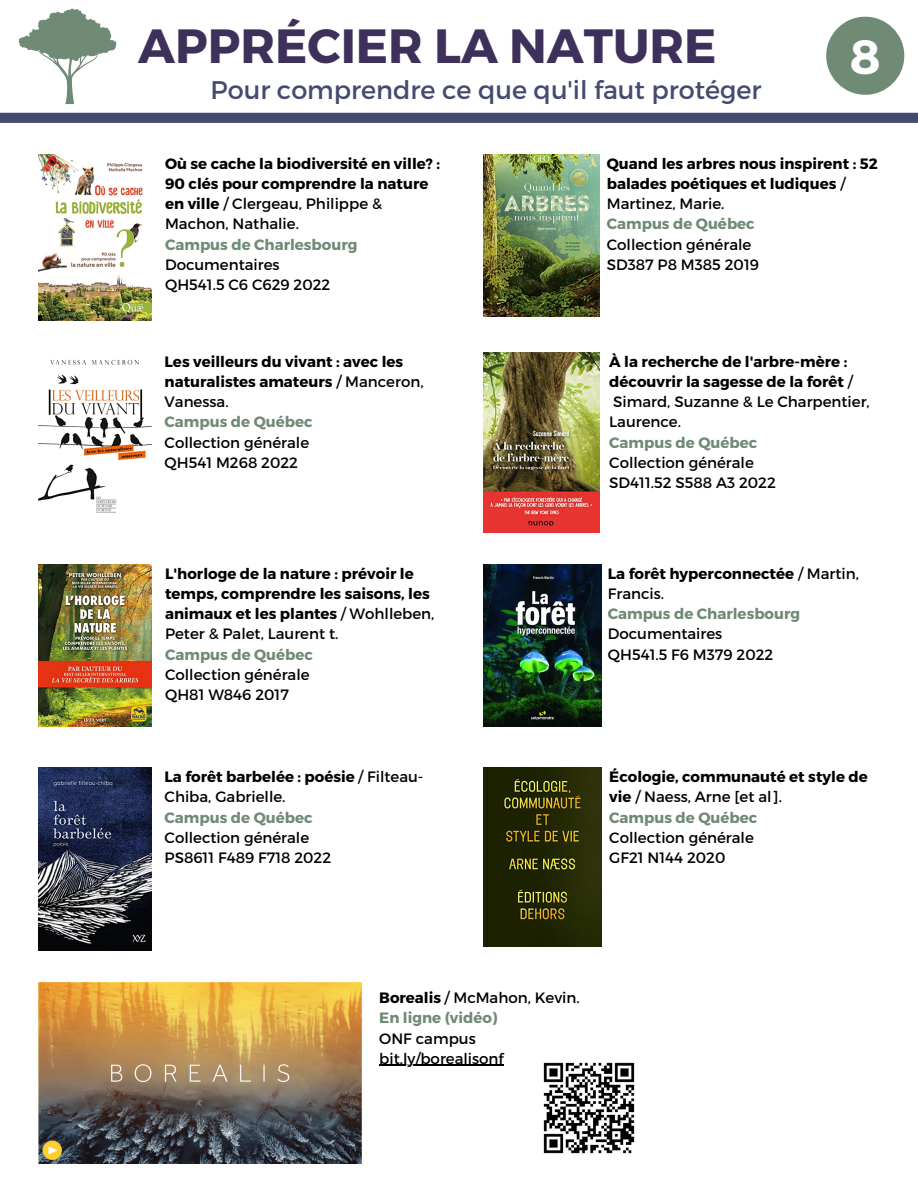
<style>
.page{position:relative;width:918px;height:1188px;background:#fff}
.page>*{position:absolute;margin:0;border:0;box-sizing:border-box;transform-origin:0 0}
.t1{font:700 48px "Montserrat";color:#3d315b}
.t2{font:700 48px "Montserrat";color:#fff}
.t3{font:25.5px "Montserrat";color:#444b6e}
.t4{font:700 15px/20.2px "Montserrat";color:#000}
.t5{font:15px/20.2px "Montserrat";color:#000}
.t6{font:700 15px "Montserrat";color:#708b75}
.s1{font-weight:400}
.s2{font-weight:700}
</style>
<div class="page">
<div style="left:826px;top:17px;width:78px;height:78px;background:#708b75;border-radius:50%"></div>
<div style="left:0;top:113px;width:918px;height:10px;background:#444b6e"></div>
<svg style="left:19px;top:8px;width:98px;height:96px"></svg>
<img style="left:38px;top:154px;width:114px;height:167px">
<img style="left:38px;top:564px;width:114px;height:162px">
<img style="left:38px;top:359px;width:114px;height:154px">
<img style="left:38px;top:768px;width:114px;height:182px">
<img style="left:483px;top:154px;width:116px;height:162px">
<img style="left:483px;top:352px;width:116px;height:180px">
<img style="left:483px;top:564px;width:118px;height:162px">
<img style="left:483px;top:768px;width:118px;height:179px">
<img style="left:38px;top:982px;width:323px;height:181px">
<img style="left:543px;top:1062px;width:92px;height:92px">
<hr style="left:379px;top:1065px;width:125px;height:1px;background:#000">
<p class="t1" style="left:138px;top:15px;width:580px">APPRÉCIER LA NATURE</p>
<p class="t3" style="left:211px;top:73px;width:552px">Pour comprendre ce que qu'il faut protéger</p>
<p class="t2" style="left:850px;top:26px;width:32px">8</p>
<p class="t4" style="left:165px;top:152px;width:276px">Où se cache la biodiversité en ville? :<br>90 clés pour comprendre la nature en ville <span class="s1">/ Clergeau, Philippe &amp;<br>Machon, Nathalie.</span></p>
<p class="t6" style="left:165px;top:234px;width:194px">Campus de Charlesbourg</p>
<p class="t5" style="left:165px;top:254px;width:116px">Documentaires</p>
<p class="t5" style="left:165px;top:274px;width:167px">QH541.5 C6 C629 2022</p>
<p class="t4" style="left:165px;top:350px;width:260px">Les veilleurs du vivant : avec les naturalistes amateurs <span class="s1">/ Manceron,<br>Vanessa.</span></p>
<p class="t6" style="left:165px;top:412px;width:149px">Campus de Québec</p>
<p class="t5" style="left:165px;top:431px;width:146px">Collection générale</p>
<p class="t5" style="left:165px;top:452px;width:135px">QH541 M268 2022</p>
<p class="t4" style="left:165px;top:562px;width:271px">L'horloge de la nature : prévoir le temps, comprendre les saisons, les animaux et les plantes <span class="s1">/ Wohlleben,<br>Peter &amp; Palet, Laurent t.</span></p>
<p class="t6" style="left:165px;top:645px;width:149px">Campus de Québec</p>
<p class="t5" style="left:165px;top:664px;width:146px">Collection générale</p>
<p class="t5" style="left:165px;top:684px;width:125px">QH81 W846 2017</p>
<p class="t5" style="left:165px;top:766px;width:260px"><span class="s2">La forêt barbelée : poésie</span> / Filteau-<br>Chiba, Gabrielle.</p>
<p class="t6" style="left:165px;top:808px;width:149px">Campus de Québec</p>
<p class="t5" style="left:165px;top:827px;width:146px">Collection générale</p>
<p class="t5" style="left:165px;top:847px;width:168px">PS8611 F489 F718 2022</p>
<p class="t4" style="left:607px;top:152px;width:272px">Quand les arbres nous inspirent : 52 balades poétiques et ludiques <span class="s1">/<br>Martinez, Marie.</span></p>
<p class="t6" style="left:607px;top:214px;width:149px">Campus de Québec</p>
<p class="t5" style="left:607px;top:233px;width:146px">Collection générale</p>
<p class="t5" style="left:607px;top:254px;width:154px">SD387 P8 M385 2019</p>
<p class="t4" style="left:609px;top:350px;width:262px">À la recherche de l'arbre-mère : découvrir la sagesse de la forêt <span class="s1">/<br>Simard, Suzanne &amp; Le Charpentier,<br>Laurence.</span></p>
<p class="t6" style="left:609px;top:433px;width:149px">Campus de Québec</p>
<p class="t5" style="left:609px;top:452px;width:146px">Collection générale</p>
<p class="t5" style="left:609px;top:472px;width:168px">SD411.52 S588 A3 2022</p>
<p class="t4" style="left:608px;top:562px;width:253px">La forêt hyperconnectée <span class="s1">/ Martin,<br>Francis.</span></p>
<p class="t6" style="left:608px;top:604px;width:194px">Campus de Charlesbourg</p>
<p class="t5" style="left:608px;top:623px;width:116px">Documentaires</p>
<p class="t5" style="left:608px;top:643px;width:167px">QH541.5 F6 M379 2022</p>
<p class="t4" style="left:609px;top:766px;width:260px">Écologie, communauté et style de vie <span class="s1">/ Naess, Arne [et al].</span></p>
<p class="t6" style="left:609px;top:808px;width:149px">Campus de Québec</p>
<p class="t5" style="left:609px;top:827px;width:146px">Collection générale</p>
<p class="t5" style="left:609px;top:847px;width:118px">GF21 N144 2020</p>
<p class="t5" style="left:379px;top:987px;width:202px"><span class="s2">Borealis</span> / McMahon, Kevin.</p>
<p class="t6" style="left:379px;top:1008px;width:120px">En ligne (vidéo)</p>
<p class="t5" style="left:379px;top:1027px;width:98px">ONF campus</p>
<p class="t5" style="left:379px;top:1048px;width:126px">bit.ly/borealisonf</p>
</div>
